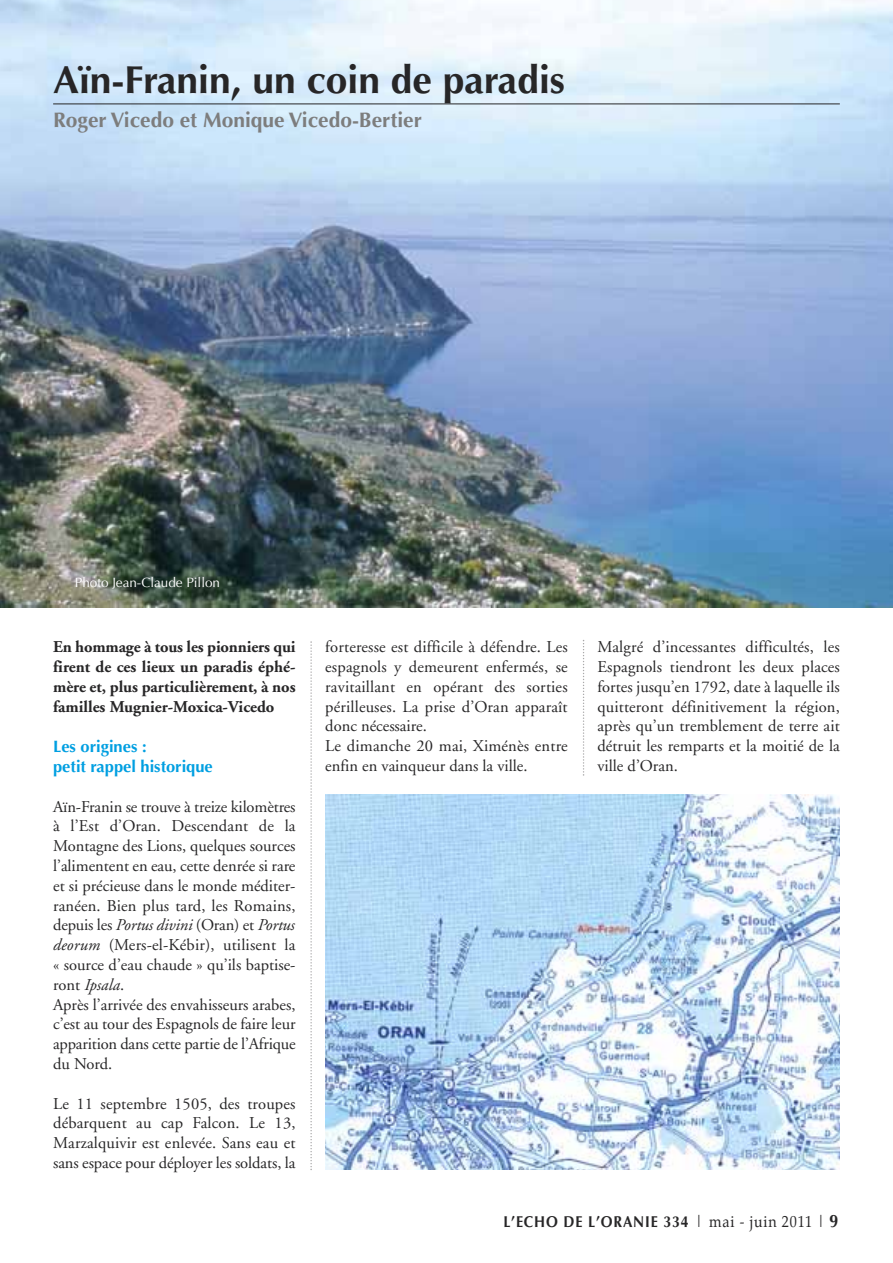
<style>
.page{position:relative;width:893px;height:1263px;background:#fff}
.page>*{position:absolute;margin:0;border:0;box-sizing:border-box;transform-origin:0 0}
.t1{font:700 39px "Optima";color:#272627}
.t2{font:700 21px "Optima";color:#7d7d7d}
.t3{font:16.5px/19.8px "Adobe Garamond";color:#272627}
.t4{font:700 16.5px/19.8px "Adobe Garamond";color:#272627;text-align:justify}
.t5{font:700 16.5px/20.2px "Optima";color:#009fe1}
.t6{font:700 15.75px "Optima";letter-spacing:.06em;color:#272627;scale:.9 1}
.t7{font:13.5px "Optima";color:#fff}
.s1{font-style:italic}
.s2{font-family:"Palatino";font-weight:400;font-size:16.5px}
.s3{font-family:"Palatino";font-weight:400}
.s4{font-size:18px}
</style>
<div class="page">
<img style="left:0;top:0;width:893px;height:607px">
<svg style="left:310px;top:641px;width:2px;height:529px"></svg>
<svg style="left:583px;top:640px;width:1px;height:136px"></svg>
<hr style="left:53px;top:104px;width:787px;height:1px;background:#272627">
<img style="left:325px;top:794px;width:515px;height:375px">
<h1 class="t1" style="left:53px;top:64px;width:513px">Aïn-Franin, un coin de paradis</h1>
<p class="t2" style="left:53px;top:112px;width:370px">Roger Vicedo et Monique Vicedo-Bertier</p>
<p class="t7" style="left:75px;top:577px;width:147px">Photo Jean-Claude Pillon</p>
<p class="t4" style="left:53px;top:639px;width:244px">En hommage à tous les pionniers qui firent de ces lieux un paradis éphé - mère et, plus particulièrement, à nos familles Mugnier-Moxica-Vicedo</p>
<p class="t5" style="left:53px;top:738px;width:161px">Les origines :<br>petit rappel historique</p>
<p class="t3" style="left:53px;top:798px;width:244px">Aïn-Franin se trouve à treize kilomètres à l’Est d’Oran. Descendant de la Montagne des Lions, quelques sources l’alimentent en eau, cette denrée si rare et si précieuse dans le monde méditer - ra néen. Bien plus tard, les Romains, depuis les <span class="s1">Portus divini</span> (Oran) et <span class="s1">Portus deorum</span> (Mers-el-Kébir), utilisent la « source d’eau chaude » qu’ils baptise - ront <span class="s1">Ipsala</span>.<br>Après l’arrivée des envahisseurs arabes, c’est au tour des Espagnols de faire leur apparition dans cette partie de l’Afrique du Nord.</p>
<p class="t3" style="left:53px;top:1095px;width:244px;text-align:justify">Le 11 septembre 1505, des troupes débarquent au cap Falcon. Le 13, Marzalquivir est enlevée. Sans eau et sans espace pour déployer les soldats, la</p>
<p class="t3" style="left:325px;top:639px;width:244px">forteresse est difficile à défendre. Les espagnols y demeurent enfermés, se ravitaillant en opérant des sorties périlleuses. La prise d’Oran apparaît donc nécessaire.<br>Le dimanche 20 mai, Ximénès entre enfin en vainqueur dans la ville.</p>
<p class="t3" style="left:597px;top:639px;width:244px;text-align:justify">Malgré d’incessantes difficultés, les Espagnols tiendront les deux places fortes jusqu’en 1792, date à laquelle ils quitteront définitivement la région, après qu’un tremblement de terre ait détruit les remparts et la moitié de la ville d’Oran.</p>
<p class="t6" style="left:503px;top:1215px;width:374px">L’ECHO DE L’ORANIE 334 <span class="s2">|</span> <span class="s3">mai - juin 2011</span> <span class="s2">|</span> <span class="s4">9</span></p>
</div>
